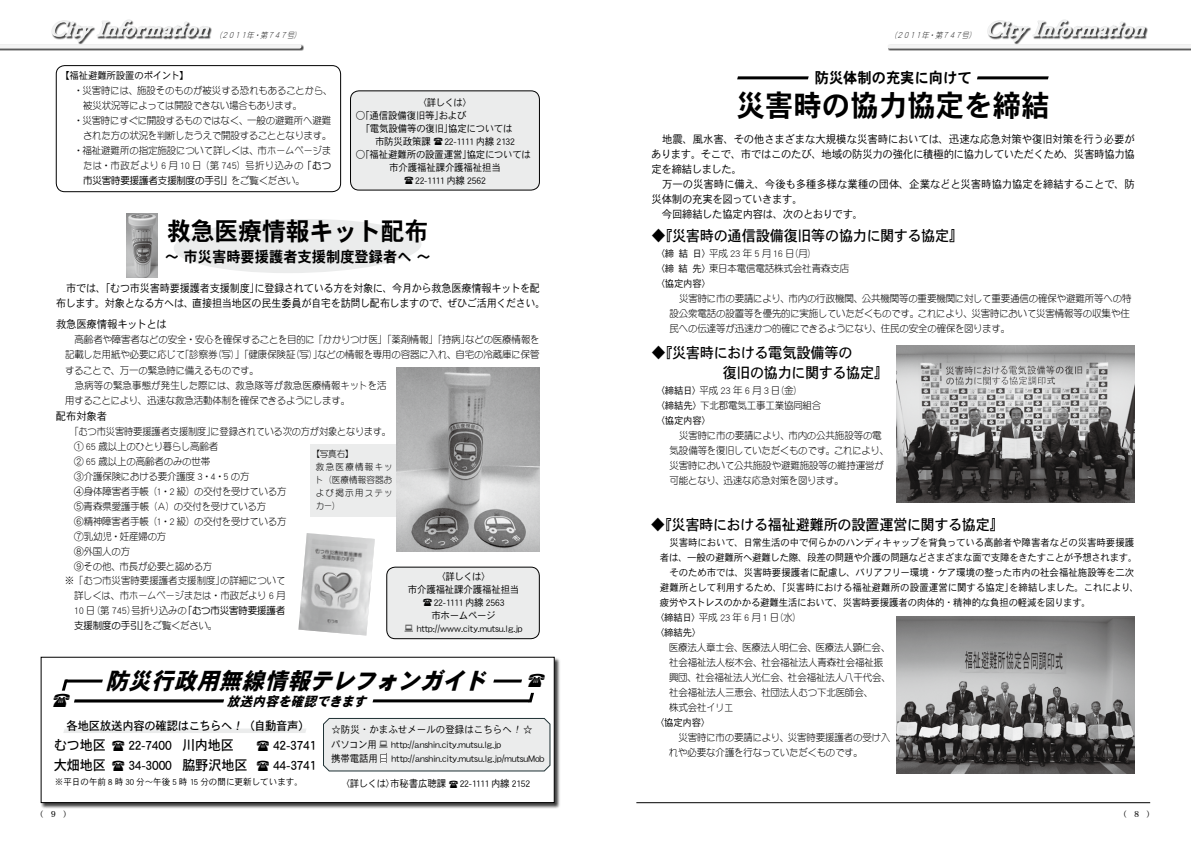
<style>
.page{position:relative;width:1191px;height:842px;background:#fff}
.page>*{position:absolute;margin:0;border:0;box-sizing:border-box;transform-origin:0 0}
.t1{font:30px "DFHS Gothic Std W7";color:#000;scale:.95 1}
.t2{font:25px "DFHS Gothic Std W7";color:#000;scale:.95 1}
.t3{font:italic 23px "DFHS Gothic Std W9";color:#000;scale:.95 1}
.t4{font:15px/20px "DFHS Gothic Std W5";letter-spacing:-.03em;color:#000;scale:.95 1}
.t5{font:15px "DFHS Gothic Std W7";color:#000;scale:.95 1}
.t6{font:14px "DFHS Gothic Std W5";letter-spacing:-.02em;color:#000;scale:.95 1}
.t7{font:italic 13px "DFHS Gothic Std W9";color:#000;scale:.95 1}
.t8{font:12px "DFHS Gothic Std W5";letter-spacing:-.03em;color:#000;scale:.95 1}
.t9{font:11px/15px "DFHS Gothic Std W3";letter-spacing:-.03em;color:#000;scale:.95 1}
.t10{font:11px/15px "DFHS Gothic Std W3";letter-spacing:-.03em;color:#000;scale:.93 1}
.t11{font:10px/15px "DF Maru Gothic Std W3";letter-spacing:-.02em;color:#000;scale:.95 1}
.t12{font:10px/13px "DFHS Gothic Std W3";letter-spacing:-.02em;color:#000;scale:.95 1}
.t13{font:10px/15px "DF Maru Gothic Std W3";letter-spacing:-.02em;color:#000;scale:.93 1}
.t14{font:10px/14px "DFHS Gothic Std W3";letter-spacing:-.02em;color:#000}
.t15{font:10px "DF Maru Gothic Std W3";letter-spacing:-.02em;color:#000;scale:.94 1}
.t16{font:10px "DF Maru Gothic Std W3";letter-spacing:.02em;color:#000;scale:.95 1}
.t17{font:10px "DFHS Gothic Std W3";letter-spacing:-.04em;color:#000;scale:.95 1}
.t18{font:10px "DF Maru Gothic Std W5";letter-spacing:-.015em;color:#000;scale:.95 1}
.t19{font:10px "DFHS Gothic Std W3";color:#000;scale:.95 1}
.t20{font:9px/13px "DF Maru Gothic Std W3";letter-spacing:.125em;color:#000;scale:.95 1}
.t21{font:9px "DFHS Gothic Std W3";color:#000;scale:.95 1}
.t22{font:9px "DFHS Mincho Std W5";color:#000}
.t23{font:italic 8px "DFSM Gothic Std W2";color:#000;scale:.9 1}
.s1{font-family:"DF Maru Gothic Std W5"}
.s2{font-family:"DF Maru Gothic Std W3"}
.s3{font-family:"DFHS Gothic Std W3"}
</style>
<div class="page">
<hr style="left:636px;top:802px;width:514px;height:1px;background:#000">
<svg style="left:737px;top:76px;width:71px;height:3px"></svg>
<div style="left:350px;top:91px;width:189px;height:99px;background:#ebecec;border-radius:9px"></div>
<div style="left:350px;top:91px;width:189px;height:99px;border:1px solid #000;border-radius:9px"></div>
<div style="left:41px;top:657px;width:519px;height:152px;background:#000;opacity:.75"></div>
<div style="left:41px;top:657px;width:513px;height:146px;background:#fff;border:1px solid #000"></div>
<div style="left:0;top:44px;width:304px;height:7px;background:#5b5b5b"></div>
<svg style="left:0;top:19px;width:301px;height:30px"></svg>
<div style="left:887px;top:44px;width:304px;height:7px;background:#5b5b5b"></div>
<svg style="left:887px;top:19px;width:304px;height:30px"></svg>
<img style="left:896px;top:345px;width:238px;height:158px">
<img style="left:896px;top:616px;width:238px;height:158px">
<div style="left:56px;top:65px;width:285px;height:127px;border:1px solid #000;border-radius:9px"></div>
<svg style="left:977px;top:76px;width:71px;height:3px"></svg>
<div style="left:387px;top:567px;width:152px;height:72px;background:#ebecec;border-radius:9px"></div>
<div style="left:386px;top:567px;width:153px;height:72px;border:1px solid #000;border-radius:9px"></div>
<img style="left:126px;top:214px;width:31px;height:64px">
<div style="left:310px;top:444px;width:92px;height:73px;background:#ebecec"></div>
<img style="left:397px;top:368px;width:142px;height:183px">
<img style="left:298px;top:533px;width:77px;height:102px">
<svg style="left:174px;top:219px;width:248px;height:54px"></svg>
<svg style="left:372px;top:693px;width:162px;height:9px"></svg>
<svg style="left:61px;top:679px;width:163px;height:24px"></svg>
<svg style="left:493px;top:679px;width:29px;height:4px"></svg>
<svg style="left:63px;top:729px;width:243px;height:4px"></svg>
<div style="left:323px;top:718px;width:227px;height:53px;background:#ebecec"></div>
<p class="t23" style="left:214px;top:31px;width:100px">（２０１１年・第７４７号）</p>
<p class="t23" style="left:889px;top:31px;width:100px">（２０１１年・第７４７号）</p>
<p class="t5" style="left:814px;top:69px;width:166px">防災体制の充実に向けて</p>
<p class="t12" style="left:60px;top:68px;width:137px">【福祉避難所設置のポイント】</p>
<p class="t15" style="left:74px;top:85px;width:277px">・災害時には、施設そのものが被災する恐れもあることから、</p>
<p class="t15" style="left:83px;top:100px;width:234px">被災状況等によっては開設できない場合もあります。</p>
<p class="t11" style="left:74px;top:112px;width:273px">・災害時にすぐに開設するものではなく、一般の避難所へ避難</p>
<p class="t11" style="left:83px;top:127px;width:263px">された方の状況を判断したうえで開設することとなります。</p>
<p class="t11" style="left:74px;top:142px;width:273px">・福祉避難所の指定施設について詳しくは、市ホームページま</p>
<p class="t16" style="left:83px;top:160px;width:263px">たは・市政だより 6 月 10 日（第 745）号折り込みの<span class="s1">「むつ</span></p>
<p class="t18" style="left:83px;top:175px;width:235px">市災害時要援護者支援制度の手引」<span class="s2">をご覧ください。</span></p>
<p class="t12" style="left:417px;top:95px;width:59px">〈詳しくは〉</p>
<p class="t1" style="left:736px;top:89px;width:331px">災害時の協力協定を締結</p>
<p class="t12" style="left:375px;top:121px;width:146px;text-indent:-19px">　「電気設備等の復旧」協定については市防災政策課</p>
<p class="t12" style="left:356px;top:108px;width:118px">○「通信設備復旧等」および</p>
<p class="t9" style="left:651px;top:131px;width:511px">　地震、風水害、その他さまざまな大規模な災害時においては、迅速な応急対策や復旧対策を行う必要があります。そこで、市ではこのたび、地域の防災力の強化に積極的に協力していただくため、災害時協力協定を締結しました。<br>　万一の災害時に備え、今後も多種多様な業種の団体、企業などと災害時協力協定を締結することで、防災体制の充実を図っていきます。<br>　今回締結した協定内容は、次のとおりです。</p>
<p class="t17" style="left:444px;top:136px;width:76px">22-1111 内線 2132</p>
<p class="t12" style="left:356px;top:147px;width:186px">○「福祉避難所の設置運営」協定については</p>
<p class="t12" style="left:389px;top:160px;width:119px">市介護福祉課介護福祉担当</p>
<p class="t12" style="left:415px;top:173px;width:76px">22-1111 内線 2562</p>
<p class="t2" style="left:167px;top:218px;width:276px">救急医療情報キット配布</p>
<p class="t5" style="left:165px;top:248px;width:281px">～ 市災害時要援護者支援制度登録者へ ～</p>
<p class="t4" style="left:651px;top:225px;width:330px">◆『災害時の通信設備復旧等の協力に関する協定』</p>
<p class="t11" style="left:655px;top:245px;width:171px"><span class="s3">〈締結日〉</span>平成 23 年 5 月 16 日（月）</p>
<p class="t11" style="left:655px;top:260px;width:205px"><span class="s3">〈締結先〉</span>東日本電信電話株式会社青森支店</p>
<p class="t12" style="left:655px;top:276px;width:60px">〈協定内容〉</p>
<p class="t11" style="left:669px;top:290px;width:488px">　災害時に市の要請により、市内の行政機関、公共機関等の重要機関に対して重要通信の確保や避難所等への特</p>
<p class="t11" style="left:669px;top:305px;width:486px">設公衆電話の設置等を優先的に実施していただくものです。これにより、災害時において災害情報等の収集や住</p>
<p class="t11" style="left:669px;top:320px;width:360px">民への伝達等が迅速かつ的確にできるようになり、住民の安全の確保を図ります。</p>
<p class="t4" style="left:651px;top:343px;width:251px">◆『災害時における電気設備等の<br>　　　　　復旧の協力に関する協定』</p>
<p class="t11" style="left:655px;top:383px;width:157px"><span class="s3">〈締結日〉</span>平成 23 年 6 月 3 日（金）</p>
<p class="t11" style="left:655px;top:398px;width:176px"><span class="s3">〈締結先〉</span>下北郡電気工事工業協同組合</p>
<p class="t12" style="left:655px;top:414px;width:60px">〈協定内容〉</p>
<p class="t11" style="left:669px;top:428px;width:225px">　災害時に市の要請により、市内の公共施設等の電</p>
<p class="t11" style="left:669px;top:443px;width:233px">気設備等を復旧していただくものです。これにより、</p>
<p class="t11" style="left:669px;top:458px;width:227px">災害時において公共施設や避難施設等の維持運営が</p>
<p class="t11" style="left:669px;top:473px;width:185px">可能となり、迅速な応急対策を図ります。</p>
<p class="t4" style="left:651px;top:514px;width:373px">◆『災害時における福祉避難所の設置運営に関する協定』</p>
<p class="t12" style="left:660px;top:535px;width:501px">　災害時において、日常生活の中で何らかのハンディキャップを背負っている高齢者や障害者などの災害時要援護</p>
<p class="t12" style="left:660px;top:550px;width:504px">者は、一般の避難所へ避難した際、段差の問題や介護の問題などさまざまな面で支障をきたすことが予想されます。</p>
<p class="t12" style="left:660px;top:565px;width:501px">　そのため市では、災害時要援護者に配慮し、バリアフリー環境・ケア環境の整った市内の社会福祉施設等を二次</p>
<p class="t12" style="left:660px;top:580px;width:506px">避難所として利用するため、「災害時における福祉避難所の設置運営に関する協定」を締結しました。これにより、</p>
<p class="t12" style="left:660px;top:595px;width:455px">疲労やストレスのかかる避難生活において、災害時要援護者の肉体的・精神的な負担の軽減を図ります。</p>
<p class="t11" style="left:655px;top:609px;width:156px"><span class="s3">〈締結日〉</span>平成 23 年 6 月 1 日（水）</p>
<p class="t12" style="left:655px;top:625px;width:51px">〈締結先〉</p>
<p class="t11" style="left:669px;top:639px;width:235px">医療法人章士会、医療法人明仁会、医療法人顕仁会、</p>
<p class="t11" style="left:669px;top:654px;width:227px">社会福祉法人桜木会、社会福祉法人青森社会福祉振</p>
<p class="t11" style="left:669px;top:669px;width:235px">興団、社会福祉法人光仁会、社会福祉法人八千代会、</p>
<p class="t11" style="left:669px;top:684px;width:216px">社会福祉法人三恵会、社団法人むつ下北医師会、</p>
<p class="t11" style="left:669px;top:699px;width:69px">株式会社イリエ</p>
<p class="t12" style="left:655px;top:715px;width:60px">〈協定内容〉</p>
<p class="t11" style="left:669px;top:729px;width:234px">　災害時に市の要請により、災害時要援護者の受け入</p>
<p class="t11" style="left:669px;top:744px;width:206px">れや必要な介護を行なっていただくものです。</p>
<p class="t10" style="left:56px;top:280px;width:528px">　市では、「むつ市災害時要援護者支援制度」に登録されている方を対象に、今月から救急医療情報キットを配布します。対象となる方へは、直接担当地区の民生委員が自宅を訪問し配布しますので、ぜひご活用ください。</p>
<p class="t9" style="left:56px;top:316px;width:118px">救急医療情報キットとは</p>
<p class="t11" style="left:65px;top:332px;width:501px">　高齢者や障害者などの安全・安心を確保することを目的に「かかりつけ医」「薬剤情報」「持病」などの医療情報を記載した用紙や必要に応じて「診察券（写）」「健康保険証（写）」などの情報を専用の容器に入れ、自宅の冷蔵庫に保管</p>
<p class="t11" style="left:65px;top:362px;width:340px">することで、万一の緊急時に備えるものです。<br>　急病等の緊急事態が発生した際には、救急隊等が救急医療情報キットを活用することにより、迅速な救急活動体制を確保できるようにします。</p>
<p class="t9" style="left:56px;top:408px;width:55px">配布対象者</p>
<p class="t13" style="left:74px;top:423px;width:342px;text-indent:-9px">　「むつ市災害時要援護者支援制度」に登録されている次の方が対象となります。<br>① 65 歳以上のひとり暮らし高齢者<br>② 65 歳以上の高齢者のみの世帯<br>③介護保険における要介護度 3・4・5 の方<br>④身体障害者手帳（1・2 級）の交付を受けている方<br>⑤青森県愛護手帳（Ａ）の交付を受けている方<br>⑥精神障害者手帳（1・2 級）の交付を受けている方<br>⑦乳幼児・妊産婦の方<br>⑧外国人の方<br>⑨その他、市長が必要と認める方</p>
<p class="t20" style="left:315px;top:447px;width:83px;text-indent:-4px">【写真右】<br>救急医療情報キット（医療情報容器および掲示用ステッカー）</p>
<p class="t12" style="left:436px;top:569px;width:59px">〈詳しくは〉</p>
<p class="t12" style="left:408px;top:582px;width:119px">市介護福祉課介護福祉担当</p>
<p class="t12" style="left:434px;top:595px;width:76px">22-1111 内線 2563</p>
<p class="t12" style="left:431px;top:608px;width:69px">市ホームページ</p>
<p class="t14" style="left:417px;top:621px;width:107px">http://www.city.mutsu.lg.jp</p>
<p class="t11" style="left:74px;top:573px;width:224px;text-align:justify;text-indent:-9px">※「むつ市災害時要援護者支援制度」の詳細について詳しくは、市ホームページまたは・市政だより 6 月10 日（第 745）号折り込みの<span class="s1">「むつ市災害時要援護者支援制度の手引」</span>をご覧ください。</p>
<p class="t3" style="left:106px;top:668px;width:408px">防災行政用無線情報テレフォンガイド</p>
<p class="t7" style="left:227px;top:694px;width:152px">放送内容を確認できます</p>
<p class="t8" style="left:67px;top:719px;width:176px">各地区放送内容の確認はこちらへ</p>
<p class="t8" style="left:243px;top:719px;width:72px">（自動音声）</p>
<p class="t6" style="left:54px;top:738px;width:56px">むつ地区</p>
<p class="t6" style="left:128px;top:738px;width:113px">22-7400 川内地区</p>
<p class="t6" style="left:273px;top:738px;width:47px">42-3741</p>
<p class="t6" style="left:54px;top:758px;width:56px">大畑地区</p>
<p class="t6" style="left:128px;top:758px;width:127px">34-3000 脇野沢地区</p>
<p class="t6" style="left:273px;top:758px;width:47px">44-3741</p>
<p class="t21" style="left:55px;top:777px;width:263px">※平日の午前 8 時 30 分〜午後 5 時 15 分の間に更新しています。</p>
<p class="t12" style="left:340px;top:777px;width:113px">〈詳しくは〉市秘書広聴課</p>
<p class="t17" style="left:460px;top:778px;width:76px">22-1111 内線 2152</p>
<p class="t19" style="left:331px;top:724px;width:191px">☆防災・かまふせメールの登録はこちらへ</p>
<p class="t12" style="left:523px;top:723px;width:11px">☆</p>
<p class="t12" style="left:331px;top:738px;width:49px">パソコン用</p>
<p class="t14" style="left:331px;top:737px;width:215px;text-indent:60px">http://anshin.city.mutsu.lg.jp<br>携帯電話用　 http://anshin.city.mutsu.lg.jp/mutsuMob</p>
<p class="t22" style="left:41px;top:808px;width:27px">(9)</p>
<p class="t22" style="left:1123px;top:808px;width:27px">(8)</p>
</div>
